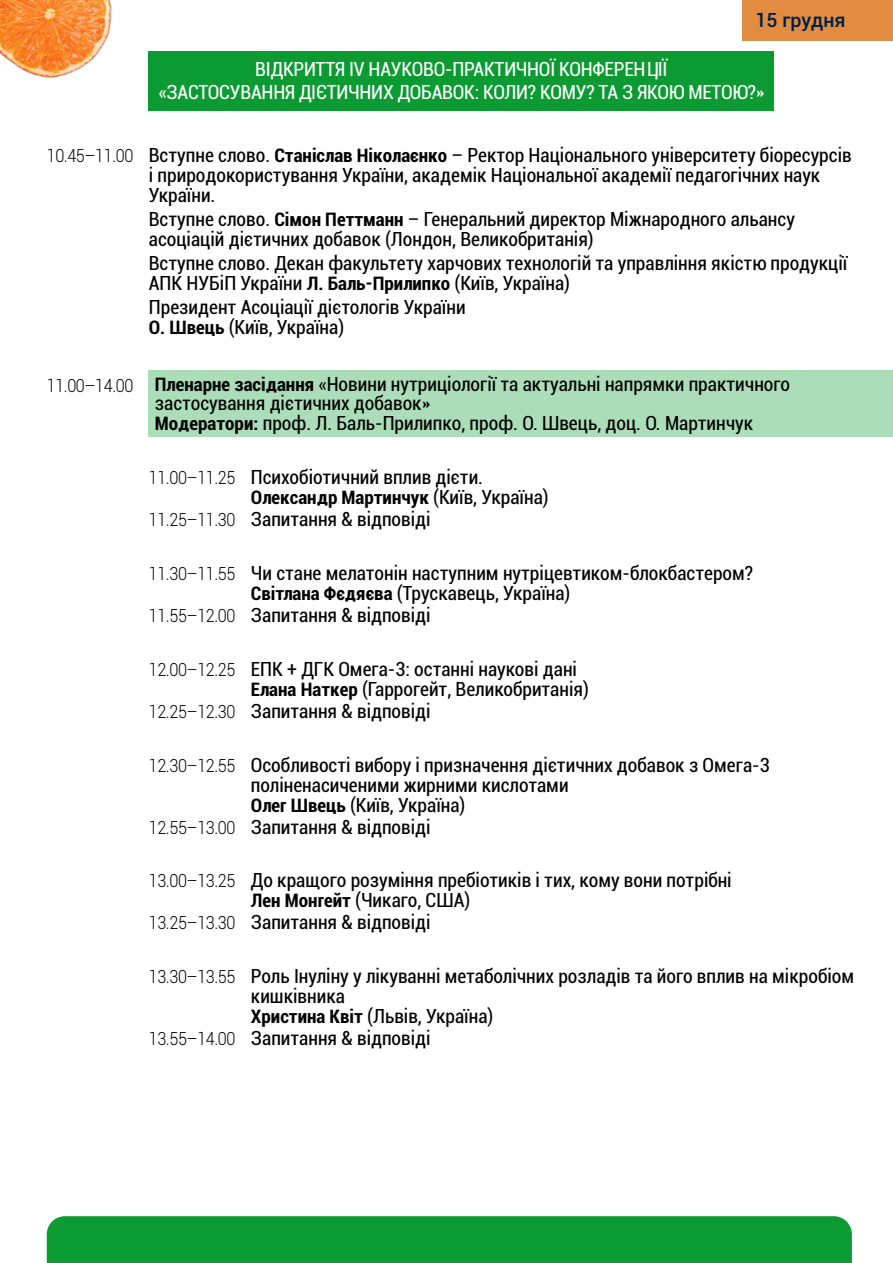
<style>
.page{position:relative;width:893px;height:1263px;background:#fff}
.page>*{position:absolute;margin:0;border:0;box-sizing:border-box;transform-origin:0 0}
.t1{font:condensed 19.5px/20px "Roboto";color:#000}
.t2{font:condensed 19.5px/23px "Roboto";letter-spacing:-.01em;color:#fff;text-align:center}
.t3{font:500 19.5px "Roboto";color:#011e41}
.s1{font-weight:300;font-stretch:normal;font-size:18px}
.s2{font-weight:700}
</style>
<div class="page">
<img style="left:0;top:0;width:112px;height:78px">
<div style="left:47px;top:1216px;width:805px;height:47px;background:#0b9b32"></div>
<div style="left:149px;top:51px;width:625px;height:59px;background:#0b9b32"></div>
<div style="left:149px;top:370px;width:744px;height:66px;background:#acddb9"></div>
<div style="left:742px;top:0;width:151px;height:40px;background:#e18c41"></div>
<p class="t3" style="left:755px;top:7px;width:92px">15 грудня</p>
<p class="t2" style="left:159px;top:57px;width:607px">ВІДКРИТТЯ IV НАУКОВО-ПРАКТИЧНОЇ КОНФЕРЕНЦІЇ<br>«ЗАСТОСУВАННЯ ДІЄТИЧНИХ ДОБАВОК: КОЛИ? КОМУ? ТА З ЯКОЮ МЕТОЮ?»</p>
<p class="t1" style="left:149px;top:145px;width:704px;text-indent:-102px"><span class="s1">10.45–11.00</span> Вступне слово. <span class="s2">Станіслав Ніколаєнко</span> – Ректор Національного університету біоресурсів і природокористування України, академік Національної академії педагогічних наук<br>України.</p>
<p class="t1" style="left:149px;top:209px;width:648px">Вступне слово. <span class="s2">Сімон Петтманн</span> – Генеральний директор Міжнародного альансу асоціацій дієтичних добавок (Лондон, Великобританія)</p>
<p class="t1" style="left:149px;top:253px;width:700px">Вступне слово. Декан факультету харчових технологій та управління якістю продукції<br>АПК НУБіП України <span class="s2">Л. Баль-Прилипко</span> (Київ, Україна)</p>
<p class="t1" style="left:149px;top:297px;width:318px">Президент Асоціації дієтологів України<br><span class="s2">О. Швець</span> (Київ, Україна)</p>
<p class="t1" style="left:155px;top:373px;width:637px;text-indent:-108px"><span class="s1">11.00–14.00</span> <span class="s2">Пленарне засідання</span> «Новини нутриціології та актуальні напрямки практичного застосування дієтичних добавок»<br><span class="s2">Модератори:</span> проф. Л. Баль-Прилипко, проф. О. Швець, доц. О. Мартинчук</p>
<p class="t1" style="left:251px;top:467px;width:299px;text-indent:-102px"><span class="s1">11.00–11.25</span> Психобіотичний вплив дієти.<br><span class="s2">Олександр Мартинчук</span> (Київ, Україна)</p>
<p class="t1" style="left:149px;top:509px;width:283px"><span class="s1">11.25–11.30</span> Запитання &amp; відповіді</p>
<p class="t1" style="left:251px;top:562px;width:504px;text-indent:-102px"><span class="s1">11.30–11.55</span> Чи стане мелатонін наступним нутріцевтиком-блокбастером?<br><span class="s2">Світлана Фєдяєва</span> (Трускавець, Україна)</p>
<p class="t1" style="left:149px;top:604px;width:283px"><span class="s1">11.55–12.00</span> Запитання &amp; відповіді</p>
<p class="t1" style="left:251px;top:658px;width:340px;text-indent:-102px"><span class="s1">12.00–12.25</span> ЕПК + ДГК Омега-3: останні наукові дані<br><span class="s2">Елана Наткер</span> (Гаррогейт, Великобританія)</p>
<p class="t1" style="left:149px;top:700px;width:283px"><span class="s1">12.25–12.30</span> Запитання &amp; відповіді</p>
<p class="t1" style="left:251px;top:754px;width:520px;text-indent:-102px"><span class="s1">12.30–12.55</span> Особливості вибору і призначення дієтичних добавок з Омега-3 поліненасиченими жирними кислотами<br><span class="s2">Олег Швець</span> (Київ, Україна)</p>
<p class="t1" style="left:149px;top:816px;width:283px"><span class="s1">12.55–13.00</span> Запитання &amp; відповіді</p>
<p class="t1" style="left:251px;top:870px;width:482px;text-indent:-102px"><span class="s1">13.00–13.25</span> До кращого розуміння пребіотиків і тих, кому вони потрібні<br><span class="s2">Лен Монгейт</span> (Чикаго, США)</p>
<p class="t1" style="left:149px;top:912px;width:283px"><span class="s1">13.25–13.30</span> Запитання &amp; відповіді</p>
<p class="t1" style="left:251px;top:966px;width:605px;text-indent:-102px"><span class="s1">13.30–13.55</span> Роль Інуліну у лікуванні метаболічних розладів та його вплив на мікробіом кишківника<br><span class="s2">Христина Квіт</span> (Львів, Україна)</p>
<p class="t1" style="left:149px;top:1027px;width:283px"><span class="s1">13.55–14.00</span> Запитання &amp; відповіді</p>
</div>
